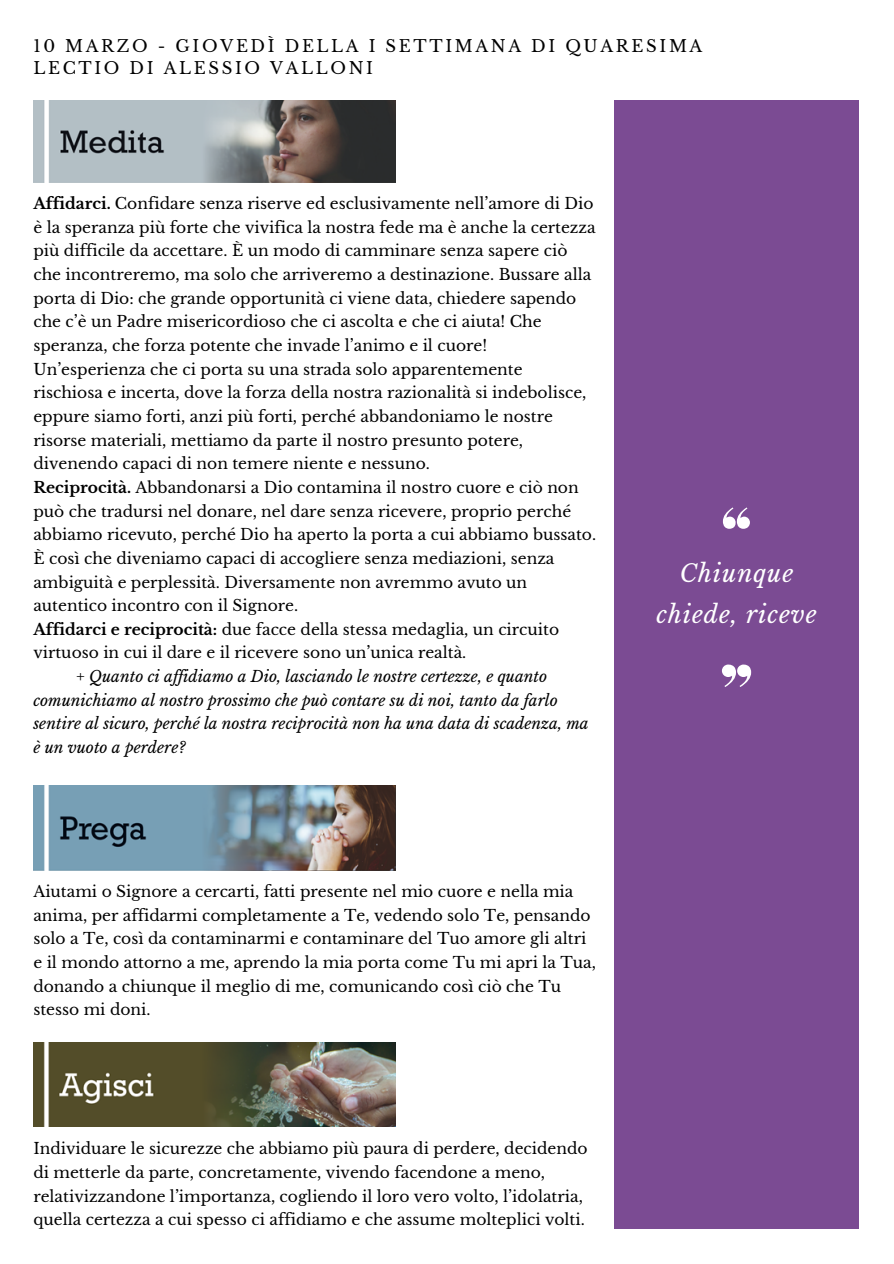
<style>
.page{position:relative;width:894px;height:1264px;background:#fff}
.page>*{position:absolute;margin:0;border:0;box-sizing:border-box;transform-origin:0 0}
.t1{font:italic 24px/40.5px "Libre Baskerville";letter-spacing:.04em;color:#fff;text-align:center}
.t2{font:16.5px/22.5px "Libre Baskerville";letter-spacing:.16em;color:#000}
.t3{font:15.45px/23.7px "Libre Baskerville";color:#000}
.t4{font:italic 15.45px/23.7px "Libre Baskerville";color:#000}
.s1{font-weight:700}
</style>
<div class="page">
<div style="left:614px;top:100px;width:244px;height:1128px;background:#7b4b93"></div>
<img style="left:33px;top:100px;width:362px;height:82px">
<img style="left:33px;top:785px;width:362px;height:85px">
<img style="left:33px;top:1042px;width:362px;height:84px">
<svg style="left:721px;top:664px;width:30px;height:23px"></svg>
<svg style="left:722px;top:507px;width:27px;height:22px"></svg>
<p class="t2" style="left:33px;top:35px;width:670px">10 MARZO - GIOVEDÌ DELLA I SETTIMANA DI QUARESIMA<br>LECTIO DI ALESSIO VALLONI</p>
<p class="t3" style="left:33px;top:192px;width:563px"><span class="s1">Affidarci.</span> Confidare senza riserve ed esclusivamente nell’amore di Dio è la speranza più forte che vivifica la nostra fede ma è anche la certezza più difficile da accettare. È un modo di camminare senza sapere ciò che incontreremo, ma solo che arriveremo a destinazione. Bussare alla porta di Dio: che grande opportunità ci viene data, chiedere sapendo che c’è un Padre misericordioso che ci ascolta e che ci aiuta! Che speranza, che forza potente che invade l’animo e il cuore!<br>Un’esperienza che ci porta su una strada solo apparentemente rischiosa e incerta, dove la forza della nostra razionalità si indebolisce, eppure siamo forti, anzi più forti, perché abbandoniamo le nostre risorse materiali, mettiamo da parte il nostro presunto potere, divenendo capaci di non temere niente e nessuno.</p>
<p class="t3" style="left:33px;top:475px;width:564px"><span class="s1">Reciprocità.</span> Abbandonarsi a Dio contamina il nostro cuore e ciò non può che tradursi nel donare, nel dare senza ricevere, proprio perché abbiamo ricevuto, perché Dio ha aperto la porta a cui abbiamo bussato.<br>È così che diveniamo capaci di accogliere senza mediazioni, senza ambiguità e perplessità. Diversamente non avremmo avuto un autentico incontro con il Signore.</p>
<p class="t3" style="left:33px;top:617px;width:527px"><span class="s1">Affidarci e reciprocità:</span> due facce della stessa medaglia, un circuito virtuoso in cui il dare e il ricevere sono un’unica realtà.</p>
<p class="t4" style="left:33px;top:665px;width:556px;text-indent:43px">+ Quanto ci af idiamo a Dio, lasciando le nostre certezze, e quanto comunichiamo al nostro prossimo che può contare su di noi, tanto da farlo sentire al sicuro, perché la nostra reciprocità non ha una data di scadenza, ma è un vuoto a perdere?</p>
<p class="t3" style="left:33px;top:879px;width:564px">Aiutami o Signore a cercarti, fatti presente nel mio cuore e nella mia anima, per affidarmi completamente a Te, vedendo solo Te, pensando solo a Te, così da contaminarmi e contaminare del Tuo amore gli altri e il mondo attorno a me, aprendo la mia porta come Tu mi apri la Tua, donando a chiunque il meglio di me, comunicando così ciò che Tu stesso mi doni.</p>
<p class="t3" style="left:33px;top:1137px;width:555px">Individuare le sicurezze che abbiamo più paura di perdere, decidendo di metterle da parte, concretamente, vivendo facendone a meno, relativizzandone l’importanza, cogliendo il loro vero volto, l’idolatria, quella certezza a cui spesso ci affidiamo e che assume molteplici volti.</p>
<p class="t1" style="left:656px;top:553px;width:162px">Chiunque chiede, riceve</p>
</div>
